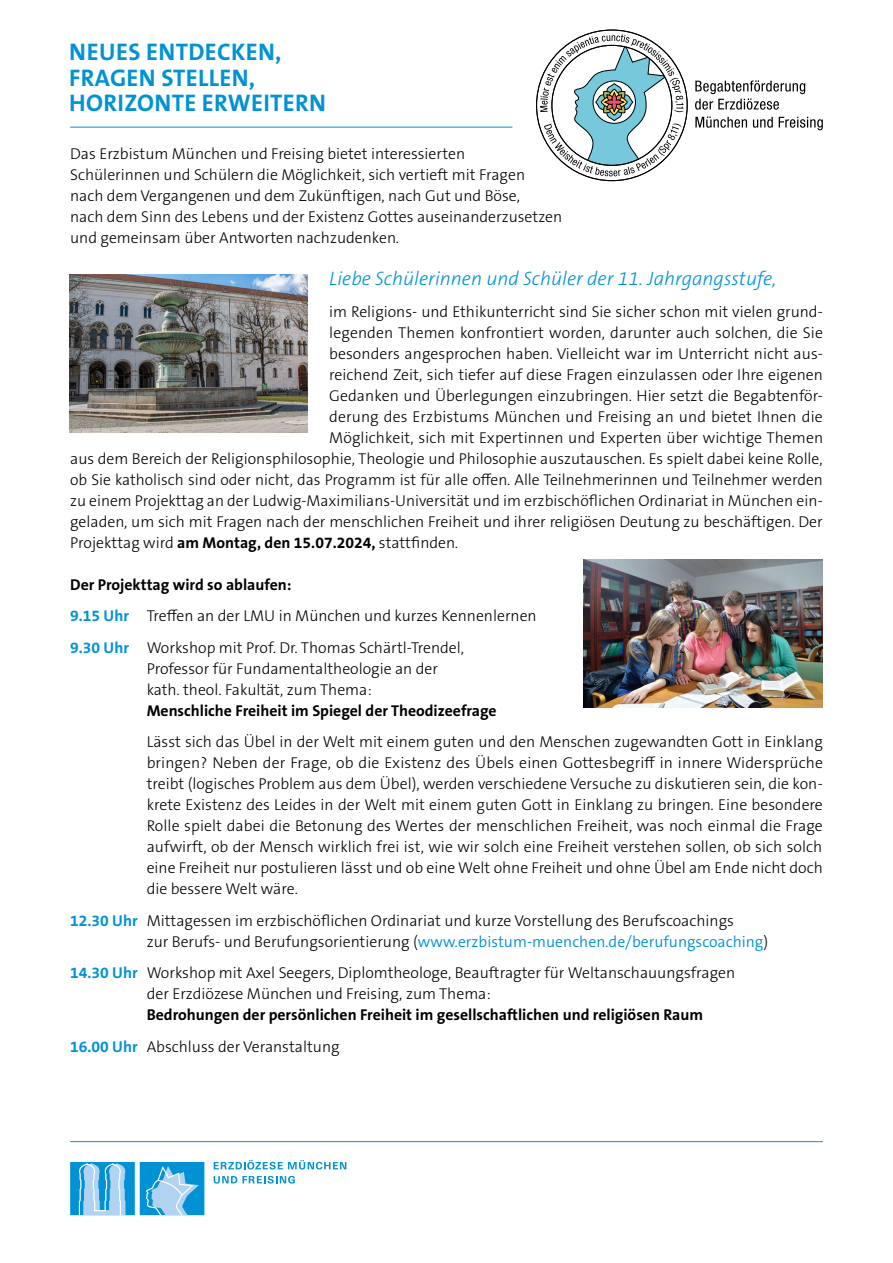
<style>
.page{position:relative;width:893px;height:1263px;background:#fff}
.page>*{position:absolute;margin:0;border:0;box-sizing:border-box;transform-origin:0 0}
.t1{font:700 24.15px/25.3px "The Sans B W7";letter-spacing:.015em;color:#0092d4}
.t2{font:italic 300 19.5px "The Sans B W3";color:#0092d4}
.t3{font:300 15.75px/21px "The Sans B W3";color:#000}
.t4{font:700 15.75px "The Sans B W7";color:#000}
.t5{font:300 15.75px "The Sans B W4";color:#0092d4}
.s1{font-family:"The Sans B W7";font-weight:700}
.s2{font-family:"The Sans B W7";font-weight:700;color:#0092d4}
.s3{font-family:"The Sans B W3";color:#000}
</style>
<div class="page">
<hr style="left:70px;top:127px;width:442px;height:1px;background:#0092d4">
<hr style="left:70px;top:1141px;width:753px;height:1px;background:#0092d4">
<svg style="left:214px;top:1160px;width:132px;height:9px"></svg>
<svg style="left:214px;top:1176px;width:81px;height:7px"></svg>
<div style="left:70px;top:1162px;width:65px;height:53px;background:#0092d4"></div>
<svg style="left:79px;top:1163px;width:46px;height:52px"></svg>
<div style="left:140px;top:1162px;width:64px;height:53px;background:#0092d4"></div>
<svg style="left:146px;top:1166px;width:53px;height:49px"></svg>
<svg style="left:536px;top:30px;width:152px;height:151px"></svg>
<svg style="left:695px;top:117px;width:128px;height:13px"></svg>
<svg style="left:695px;top:80px;width:110px;height:30px"></svg>
<img style="left:584px;top:560px;width:239px;height:148px">
<img style="left:69px;top:274px;width:239px;height:158px">
<h1 class="t1" style="left:69px;top:40px;width:258px">NEUES ENTDECKEN,<br>FRAGEN STELLEN,<br>HORIZONTE ERWEITERN</h1>
<p class="t3" style="left:70px;top:143px;width:494px">Das Erzbistum München und Freising bietet interessierten<br>Schülerinnen und Schülern die Möglichkeit, sich vertieft mit Fragen nach dem Vergangenen und dem Zukünftigen, nach Gut und Böse,<br>nach dem Sinn des Lebens und der Existenz Gottes auseinanderzusetzen und gemeinsam über Antworten nachzudenken.</p>
<p class="t2" style="left:329px;top:267px;width:449px">Liebe Schülerinnen und Schüler der 11. Jahrgangsstufe,</p>
<p class="t3" style="left:329px;top:301px;width:495px">im Religions- und Ethikunterricht sind Sie sicher schon mit vielen grund-</p>
<p class="t3" style="left:329px;top:322px;width:495px">legenden Themen konfrontiert worden, darunter auch solchen, die Sie</p>
<p class="t3" style="left:329px;top:343px;width:495px">besonders angesprochen haben. Vielleicht war im Unterricht nicht aus-</p>
<p class="t3" style="left:329px;top:364px;width:495px">reichend Zeit, sich tiefer auf diese Fragen einzulassen oder Ihre eigenen</p>
<p class="t3" style="left:329px;top:385px;width:495px">Gedanken und Überlegungen einzubringen. Hier setzt die Begabtenför-</p>
<p class="t3" style="left:329px;top:406px;width:495px">derung des Erzbistums München und Freising an und bietet Ihnen die</p>
<p class="t3" style="left:329px;top:427px;width:495px">Möglichkeit, sich mit Expertinnen und Experten über wichtige Themen</p>
<p class="t3" style="left:70px;top:448px;width:754px">aus dem Bereich der Religionsphilosophie, Theologie und Philosophie auszutauschen. Es spielt dabei keine Rolle,</p>
<p class="t3" style="left:70px;top:469px;width:754px">ob Sie katholisch sind oder nicht, das Programm ist für alle offen. Alle Teilnehmerinnen und Teilnehmer werden</p>
<p class="t3" style="left:70px;top:490px;width:754px">zu einem Projekttag an der Ludwig-Maximilians-Universität und im erzbischöflichen Ordinariat in München ein-</p>
<p class="t3" style="left:70px;top:511px;width:754px">geladen, um sich mit Fragen nach der menschlichen Freiheit und ihrer religiösen Deutung zu beschäftigen. Der</p>
<p class="t3" style="left:70px;top:532px;width:390px">Projekttag wird <span class="s1">am Montag, den 15.07.2024,</span> stattfinden.</p>
<p class="t4" style="left:70px;top:574px;width:223px">Der Projekttag wird so ablaufen:</p>
<p class="t3" style="left:70px;top:600px;width:468px;line-height:31.5px"><span class="s2">9.15 Uhr</span> Treffen an der LMU in München und kurzes Kennenlernen<br><span class="s2">9.30 Uhr</span> Workshop mit Prof. Dr. Thomas Schärtl-Trendel,</p>
<p class="t3" style="left:147px;top:658px;width:293px">Professor für Fundamentaltheologie an der kath. theol. Fakultät, zum Thema:</p>
<p class="t4" style="left:147px;top:700px;width:352px">Menschliche Freiheit im Spiegel der Theodizeefrage</p>
<p class="t3" style="left:147px;top:731px;width:678px;text-align:justify">Lässt sich das Übel in der Welt mit einem guten und den Menschen zugewandten Gott in Einklang bringen? Neben der Frage, ob die Existenz des Übels einen Gottesbegriff in innere Widersprüche treibt (logisches Problem aus dem Übel), werden verschiedene Versuche zu diskutieren sein, die kon&shy;krete Existenz des Leides in der Welt mit einem guten Gott in Einklang zu bringen. Eine besondere Rolle spielt dabei die Betonung des Wertes der menschlichen Freiheit, was noch einmal die Frage aufwirft, ob der Mensch wirklich frei ist, wie wir solch eine Freiheit verstehen sollen, ob sich solch eine Freiheit nur postulieren lässt und ob eine Welt ohne Freiheit und ohne Übel am Ende nicht doch die bessere Welt wäre.</p>
<p class="t3" style="left:70px;top:910px;width:665px"><span class="s2">12.30 Uhr</span> Mittagessen im erzbischöflichen Ordinariat und kurze Vorstellung des Berufscoachings</p>
<p class="t5" style="left:147px;top:931px;width:623px"><span class="s3">zur Berufs- und Berufungsorientierung (</span>www.erzbistum-muenchen.de/berufungscoaching<span class="s3">)</span></p>
<p class="t3" style="left:147px;top:962px;width:590px;text-indent:-77px"><span class="s2">14.30 Uhr</span> Workshop mit Axel Seegers, Diplomtheologe, Beauftragter für Weltanschauungsfragen der Erzdiözese München und Freising, zum Thema:</p>
<p class="t4" style="left:147px;top:1004px;width:558px">Bedrohungen der persönlichen Freiheit im gesellschaftlichen und religiösen Raum</p>
<p class="t3" style="left:70px;top:1036px;width:271px"><span class="s2">16.00 Uhr</span> Abschluss der Veranstaltung</p>
</div>
